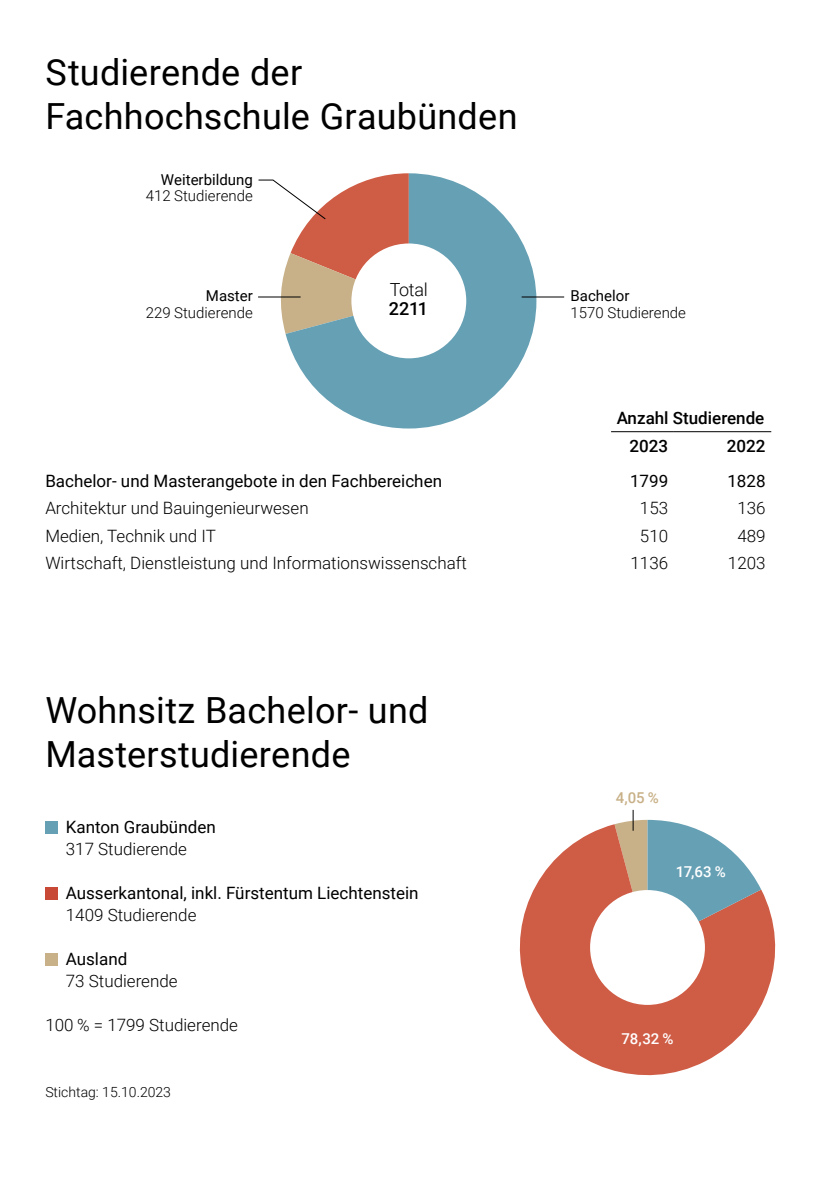
<style>
.page{position:relative;width:828px;height:1191px;background:#fff}
.page>*{position:absolute;margin:0;border:0;box-sizing:border-box;transform-origin:0 0}
.t1{font:36px/44px "Roboto";letter-spacing:.005em;color:#000}
.t2{font:300 18px "Roboto";letter-spacing:-.015em;color:#000}
.t3{font:500 18px "Roboto";color:#000}
.t4{font:300 17px "Roboto";color:#000}
.t5{font:17px "Roboto";color:#000}
.t6{font:500 17px/27.8px "Roboto";color:#000}
.t7{font:300 15px "Roboto";color:#000}
.t8{font:15px "Roboto";color:#000}
.t9{font:500 15px "Roboto";color:#fff}
.t10{font:500 15px "Roboto";color:#c8b188}
.t11{font:300 14px "Roboto";color:#000}
</style>
<div class="page">
<hr style="left:611px;top:431px;width:63px;height:1px;background:#000">
<hr style="left:674px;top:431px;width:97px;height:1px;background:#000">
<div style="left:45px;top:821px;width:12px;height:12px;background:#66a0b4"></div>
<div style="left:45px;top:887px;width:12px;height:12px;background:#c84a36"></div>
<div style="left:45px;top:953px;width:12px;height:12px;background:#c8b188"></div>
<svg style="left:285px;top:173px;width:251px;height:255px;fill:#66a0b4"></svg>
<hr style="left:521px;top:297px;width:43px;height:1px;background:#000">
<svg style="left:258px;top:173px;width:151px;height:161px"></svg>
<div style="left:351px;top:243px;width:115px;height:115px;background:#fff;border-radius:50%"></div>
<svg style="left:519px;top:824px;width:257px;height:252px;fill:#cf5c45"></svg>
<div style="left:590px;top:890px;width:115px;height:115px;background:#fff;border-radius:50%"></div>
<svg style="left:614px;top:810px;width:147px;height:137px"></svg>
<h1 class="t1" style="left:45px;top:49px;width:474px">Studierende der<br>Fachhochschule Graubünden</h1>
<p class="t8" style="left:161px;top:169px;width:93px">Weiterbildung</p>
<p class="t7" style="left:146px;top:185px;width:109px">412 Studierende</p>
<p class="t8" style="left:206px;top:285px;width:48px">Master</p>
<p class="t7" style="left:146px;top:302px;width:109px">229 Studierende</p>
<p class="t2" style="left:390px;top:277px;width:39px">Total</p>
<p class="t3" style="left:389px;top:296px;width:40px">2211</p>
<p class="t8" style="left:570px;top:285px;width:60px">Bachelor</p>
<p class="t7" style="left:570px;top:302px;width:117px">1570 Studierende</p>
<p class="t6" style="left:629px;top:403px;width:136px;text-indent:-13px">Anzahl Studierende<br>2023</p>
<p class="t6" style="left:727px;top:431px;width:40px">2022</p>
<p class="t5" style="left:45px;top:469px;width:398px">Bachelor- und Masterangebote in den Fachbereichen</p>
<p class="t5" style="left:630px;top:469px;width:40px">1799</p>
<p class="t5" style="left:727px;top:469px;width:40px">1828</p>
<p class="t4" style="left:45px;top:496px;width:265px">Architektur und Bauingenieurwesen</p>
<p class="t4" style="left:640px;top:496px;width:30px">153</p>
<p class="t4" style="left:737px;top:496px;width:30px">136</p>
<p class="t4" style="left:45px;top:524px;width:172px">Medien, Technik und IT</p>
<p class="t4" style="left:640px;top:524px;width:30px">510</p>
<p class="t4" style="left:737px;top:524px;width:30px">489</p>
<p class="t4" style="left:45px;top:551px;width:423px">Wirtschaft, Dienstleistung und Informationswissenschaft</p>
<p class="t4" style="left:630px;top:551px;width:39px">1136</p>
<p class="t4" style="left:728px;top:551px;width:39px">1203</p>
<h1 class="t1" style="left:45px;top:687px;width:384px">Wohnsitz Bachelor- und<br>Masterstudierende</h1>
<p class="t5" style="left:66px;top:815px;width:151px">Kanton Graubünden</p>
<p class="t4" style="left:66px;top:837px;width:123px">317 Studierende</p>
<p class="t5" style="left:66px;top:881px;width:354px">Ausserkantonal, inkl. Fürstentum Liechtenstein</p>
<p class="t4" style="left:66px;top:903px;width:132px">1409 Studierende</p>
<p class="t5" style="left:66px;top:947px;width:63px">Ausland</p>
<p class="t4" style="left:66px;top:969px;width:113px">73 Studierende</p>
<p class="t4" style="left:45px;top:1013px;width:194px">100 % = 1799 Studierende</p>
<p class="t11" style="left:45px;top:1082px;width:127px">Stichtag: 15.10.2023</p>
<p class="t10" style="left:616px;top:787px;width:44px">4,05 %</p>
<p class="t9" style="left:676px;top:861px;width:51px">17,63 %</p>
<p class="t9" style="left:621px;top:1028px;width:53px">78,32 %</p>
</div>
